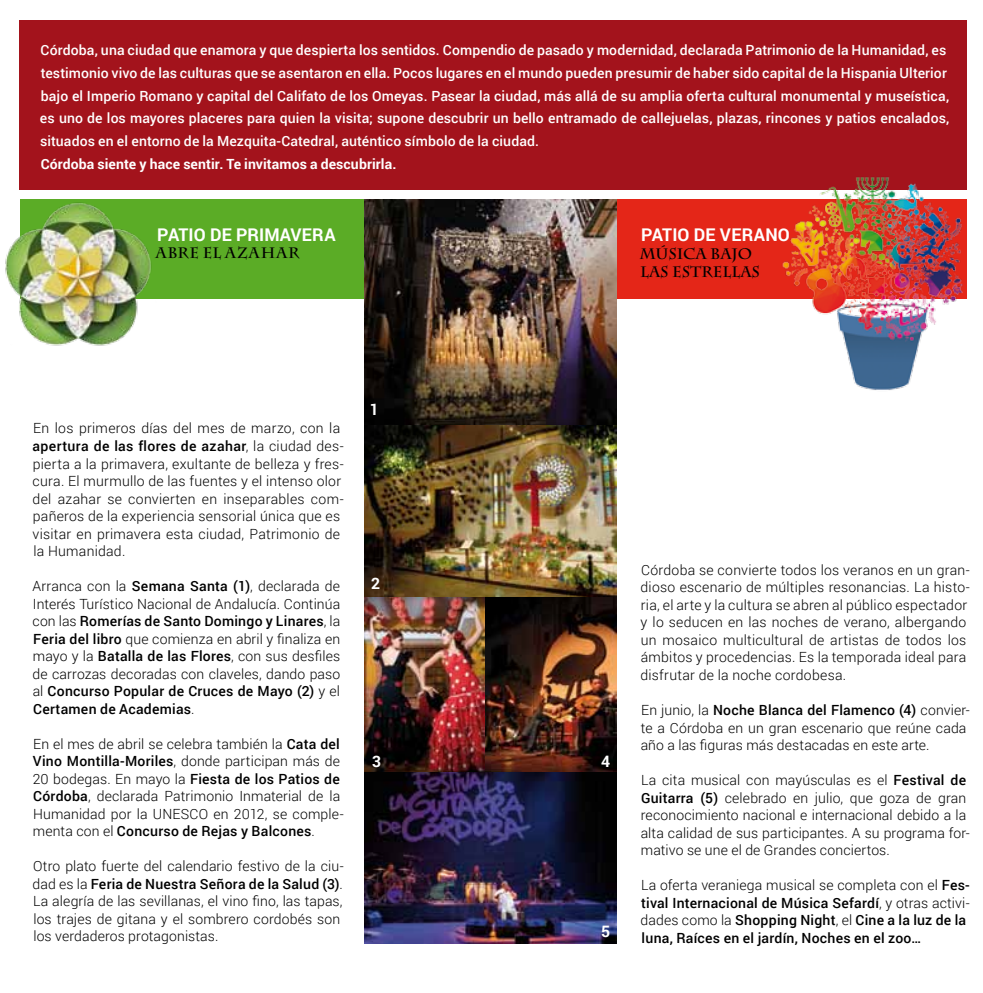
<style>
.page{position:relative;width:983px;height:993px;background:#fff}
.page>*{position:absolute;margin:0;border:0;box-sizing:border-box;transform-origin:0 0}
.t1{font:700 17.5px "Roboto";letter-spacing:.01em;color:#fff}
.t2{font:700 15.75px "Roboto";color:#fff}
.t3{font:700 15.05px/18.2px "Charlemagne Std";color:#000}
.t4{font:700 15.05px "Charlemagne Std";letter-spacing:.065em;color:#000}
.t5{font:300 14px/17.5px "Roboto";letter-spacing:.015em;color:#000}
.t6{font:500 14px/22.8px "Roboto";letter-spacing:.005em;color:#fff}
.t7{font:500 14px/17.5px "Roboto";letter-spacing:.015em;color:#000}
.t8{font:700 14px "Roboto";letter-spacing:.005em;color:#fff}
.s1{font-weight:500}
.s2{font-weight:300}
</style>
<div class="page">
<div style="left:20px;top:20px;width:946px;height:169px;background:#a3131c"></div>
<div style="left:20px;top:199px;width:588px;height:100px;background:#5bac26"></div>
<div style="left:566px;top:199px;width:400px;height:100px;background:#e42618"></div>
<img style="left:365px;top:771px;width:251px;height:172px">
<img style="left:365px;top:199px;width:251px;height:226px">
<img style="left:484px;top:596px;width:132px;height:175px">
<img style="left:365px;top:596px;width:119px;height:175px">
<img style="left:365px;top:425px;width:251px;height:171px">
<img style="left:5px;top:202px;width:147px;height:144px">
<img style="left:771px;top:177px;width:195px;height:213px">
<p class="t6" style="left:40px;top:38px;width:910px">Córdoba, una ciudad que enamora y que despierta los sentidos. Compendio de pasado y modernidad, declarada Patrimonio de la Humanidad, es testimonio vivo de las culturas que se asentaron en ella. Pocos lugares en el mundo pueden presumir de haber sido capital de la Hispania Ulterior bajo el Imperio Romano y capital del Califato de los Omeyas. Pasear la ciudad, más allá de su amplia oferta cultural monumental y museística, es uno de los mayores placeres para quien la visita; supone descubrir un bello entramado de callejuelas, plazas, rincones y patios encalados, situados en el entorno de la Mezquita-Catedral, auténtico símbolo de la ciudad.</p>
<p class="t8" style="left:41px;top:154px;width:357px">Córdoba siente y hace sentir. Te invitamos a descubrirla.</p>
<p class="t1" style="left:157px;top:222px;width:180px">PATIO DE PRIMAVERA</p>
<p class="t4" style="left:156px;top:244px;width:145px">ABRE EL AZAHAR</p>
<p class="t1" style="left:641px;top:222px;width:150px">PATIO DE VERANO</p>
<p class="t3" style="left:639px;top:245px;width:121px">MÚSICA BAJO<br>LAS ESTRELLAS</p>
<p class="t5" style="left:32px;top:419px;width:313px">En los primeros días del mes de marzo, con la <span class="s1">apertura de las flores de azahar</span>, la ciudad des&shy;pierta a la primavera, exultante de belleza y fres&shy;cura. El murmullo de las fuentes y el intenso olor del azahar se convierten en inseparables com&shy;pañeros de la experiencia sensorial única que es visitar en primavera esta ciudad, Patrimonio de la Humanidad.</p>
<p class="t5" style="left:32px;top:576px;width:309px;text-align:justify">Arranca con la <span class="s1">Semana Santa (1)</span>, declarada de Interés Turístico Nacional de Andalucía. Continúa con las <span class="s1">Romerías de Santo Domingo y Linares</span>, la <span class="s1">Feria del libro</span> que comienza en abril y finaliza en mayo y la <span class="s1">Batalla de las Flores</span>, con sus desfiles de carrozas decoradas con claveles, dando paso al <span class="s1">Concurso Popular de Cruces de Mayo (2)</span> y el <span class="s1">Certamen de Academias</span>.</p>
<p class="t5" style="left:33px;top:734px;width:312px">En el mes de abril se celebra también la <span class="s1">Cata del Vino Montilla-Moriles</span>, donde participan más de 20 bodegas. En mayo la <span class="s1">Fiesta de los Patios de Córdoba</span>, declarada Patrimonio Inmaterial de la Humanidad por la UNESCO en 2012, se comple&shy;menta con el <span class="s1">Concurso de Rejas y Balcones</span>.</p>
<p class="t5" style="left:33px;top:856px;width:312px">Otro plato fuerte del calendario festivo de la ciu&shy;dad es la <span class="s1">Feria de Nuestra Señora de la Salud (3)</span>.<br>La alegría de las sevillanas, el vino fino, las tapas, los trajes de gitana y el sombrero cordobés son los verdaderos protagonistas.</p>
<p class="t2" style="left:370px;top:397px;width:11px">1</p>
<p class="t2" style="left:371px;top:572px;width:11px">2</p>
<p class="t2" style="left:372px;top:749px;width:11px">3</p>
<p class="t2" style="left:601px;top:749px;width:11px">4</p>
<p class="t2" style="left:601px;top:919px;width:11px">5</p>
<p class="t5" style="left:640px;top:560px;width:331px">Córdoba se convierte todos los veranos en un gran&shy;dioso escenario de múltiples resonancias. La histo&shy;ria, el arte y la cultura se abren al público espectador y lo seducen en las noches de verano, albergando un mosaico multicultural de artistas de todos los ámbitos y procedencias. Es la temporada ideal para disfrutar de la noche cordobesa.</p>
<p class="t5" style="left:640px;top:700px;width:331px">En junio, la <span class="s1">Noche Blanca del Flamenco (4)</span> convier&shy;te a Córdoba en un gran escenario que reúne cada año a las figuras más destacadas en este arte.</p>
<p class="t5" style="left:640px;top:770px;width:331px">La cita musical con mayúsculas es el <span class="s1">Festival de Guitarra (5)</span> celebrado en julio, que goza de gran reconocimiento nacional e internacional debido a la alta calidad de sus participantes. A su programa for&shy;mativo se une el de Grandes conciertos.</p>
<p class="t7" style="left:640px;top:875px;width:331px"><span class="s2">La oferta veraniega musical se completa con el</span> Fes&shy;tival Internacional de Música Sefardí<span class="s2">, y otras activi&shy;dades como la</span> Shopping Night<span class="s2">, el</span> Cine a la luz de la luna, Raíces en el jardín, Noches en el zoo…</p>
</div>
